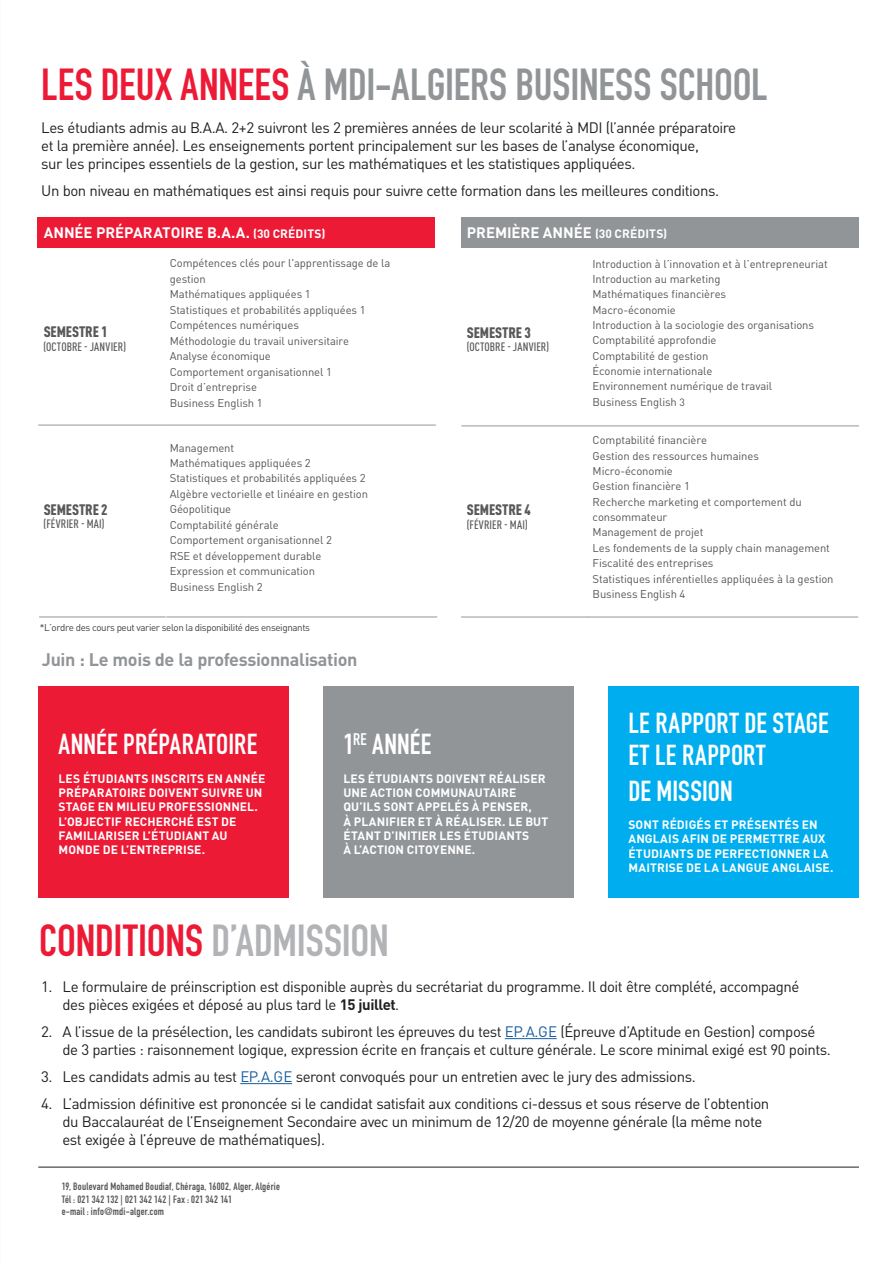
<style>
.page{position:relative;width:893px;height:1263px;background:#fff}
.page>*{position:absolute;margin:0;border:0;box-sizing:border-box;transform-origin:0 0}
.t1{font:44.25px "DIN Engschrift Std";color:#929598}
.t2{font:44.25px "DIN Engschrift Std";letter-spacing:-.005em;color:#b2b3b7}
.t3{font:28.5px/31.5px "DIN Engschrift Std";letter-spacing:.01em;color:#fff}
.t4{font:700 18px "DINOT";letter-spacing:-.02em;color:#929598}
.t5{font:15px/18px "DINOT";letter-spacing:-.03em;color:#231f20}
.t6{font:700 15px "DINOT";letter-spacing:-.005em;color:#fff}
.t7{font:900 condensed 15px "DINOT";letter-spacing:-.005em;color:#57585a}
.t8{font:700 12px/14.2px "DINOT";letter-spacing:.01em;color:#fff}
.t9{font:500 condensed 12px "DINOT";letter-spacing:.01em;color:#57585a}
.t10{font:11.25px/15.3px "DINOT";letter-spacing:-.01em;color:#555}
.t11{font:10.5px/12.6px "DIN Engschrift Std";letter-spacing:.02em;color:#57585a}
.t12{font:9.75px "DINOT";letter-spacing:-.035em;color:#404040}
.s1{color:#ed1a36}
.s2{font-size:12px}
.s3{font-size:10.5px}
.s4{font-weight:700}
.s5{color:#175d9e}
</style>
<div class="page">
<div style="left:38px;top:217px;width:397px;height:31px;background:#ed1a36"></div>
<hr style="left:38px;top:425px;width:127px;height:1px;background:#929598">
<hr style="left:165px;top:425px;width:271px;height:1px;background:#929598">
<hr style="left:39px;top:617px;width:127px;height:1px;background:#929598">
<hr style="left:166px;top:617px;width:271px;height:1px;background:#929598">
<div style="left:461px;top:217px;width:397px;height:31px;background:#929598"></div>
<hr style="left:461px;top:426px;width:127px;height:1px;background:#929598">
<hr style="left:588px;top:426px;width:271px;height:1px;background:#929598">
<hr style="left:461px;top:617px;width:127px;height:1px;background:#929598">
<hr style="left:587px;top:617px;width:271px;height:1px;background:#929598">
<hr style="left:505px;top:1038px;width:52px;height:1px;background:#175d9e">
<hr style="left:240px;top:1083px;width:52px;height:1px;background:#175d9e">
<div style="left:38px;top:687px;width:251px;height:211px;background:#ed1a36"></div>
<div style="left:323px;top:687px;width:251px;height:211px;background:#929598"></div>
<div style="left:608px;top:687px;width:251px;height:211px;background:#00aeef"></div>
<hr style="left:38px;top:1167px;width:821px;height:1px;background:#231f20">
<h1 class="t1" style="left:41px;top:58px;width:728px"><span class="s1">LES DEUX ANNEES</span> À MDI-ALGIERS BUSINESS SCHOOL</h1>
<p class="t5" style="left:41px;top:118px;width:696px">Les étudiants admis au B.A.A. 2+2 suivront les 2 premières années de leur scolarité à MDI (l’année préparatoire et la première année). Les enseignements portent principalement sur les bases de l’analyse économique,<br>sur les principes essentiels de la gestion, sur les mathématiques et les statistiques appliquées.</p>
<p class="t5" style="left:41px;top:181px;width:679px">Un bon niveau en mathématiques est ainsi requis pour suivre cette formation dans les meilleures conditions.</p>
<p class="t6" style="left:44px;top:223px;width:283px">ANNÉE PRÉPARATOIRE B.A.A. <span class="s2">(30 CRÉDITS)</span></p>
<p class="t7" style="left:44px;top:323px;width:65px">SEMESTRE 1</p>
<p class="t9" style="left:44px;top:339px;width:84px">(OCTOBRE - JANVIER)</p>
<p class="t7" style="left:44px;top:500px;width:65px">SEMESTRE 2</p>
<p class="t9" style="left:44px;top:517px;width:62px">(FÉVRIER - MAI)</p>
<p class="t10" style="left:170px;top:255px;width:222px">Compétences clés pour l'apprentissage de la gestion<br>Mathématiques appliquées 1<br>Statistiques et probabilités appliquées 1<br>Compétences numériques<br>Méthodologie du travail universitaire<br>Analyse économique<br>Comportement organisationnel 1<br>Droit d’entreprise<br>Business English 1</p>
<p class="t10" style="left:170px;top:439px;width:200px">Management<br>Mathématiques appliquées 2<br>Statistiques et probabilités appliquées 2<br>Algèbre vectorielle et linéaire en gestion<br>Géopolitique<br>Comptabilité générale<br>Comportement organisationnel 2<br>RSE et développement durable<br>Expression et communication<br>Business English 2</p>
<p class="t12" style="left:40px;top:621px;width:272px">*L’ordre des cours peut varier selon la disponibilité des enseignants</p>
<p class="t4" style="left:42px;top:648px;width:317px">Juin : Le mois de la professionnalisation</p>
<p class="t6" style="left:467px;top:223px;width:202px">PREMIÈRE ANNÉE <span class="s2">(30 CRÉDITS)</span></p>
<p class="t7" style="left:467px;top:323px;width:65px">SEMESTRE 3</p>
<p class="t9" style="left:467px;top:340px;width:84px">(OCTOBRE - JANVIER)</p>
<p class="t7" style="left:467px;top:500px;width:65px">SEMESTRE 4</p>
<p class="t9" style="left:467px;top:517px;width:62px">(FÉVRIER - MAI)</p>
<p class="t10" style="left:592px;top:256px;width:237px">Introduction à l’innovation et à l’entrepreneuriat<br>Introduction au marketing<br>Mathématiques financières<br>Macro-économie<br>Introduction à la sociologie des organisations<br>Comptabilité approfondie<br>Comptabilité de gestion<br>Économie internationale<br>Environnement numérique de travail<br>Business English <span class="s3">3</span></p>
<p class="t10" style="left:593px;top:432px;width:242px">Comptabilité financière<br>Gestion des ressources humaines<br>Micro-économie<br>Gestion financière 1<br>Recherche marketing et comportement du consommateur<br>Management de projet<br>Les fondements de la supply chain management<br>Fiscalité des entreprises<br>Statistiques inférentielles appliquées à la gestion<br>Business English 4</p>
<h2 class="t3" style="left:59px;top:729px;width:200px">ANNÉE PRÉPARATOIRE</h2>
<p class="t8" style="left:59px;top:771px;width:208px">LES ÉTUDIANTS INSCRITS EN ANNÉE<br>PRÉPARATOIRE DOIVENT SUIVRE UN<br>STAGE EN MILIEU PROFESSIONNEL.<br>L’OBJECTIF RECHERCHÉ EST DE<br>FAMILIARISER L’ÉTUDIANT AU<br>MONDE DE L’ENTREPRISE.</p>
<h2 class="t3" style="left:343px;top:729px;width:89px">1<sup>RE</sup> ANNÉE</h2>
<p class="t8" style="left:343px;top:771px;width:206px">LES ÉTUDIANTS DOIVENT RÉALISER<br>UNE ACTION COMMUNAUTAIRE<br>QU’ILS SONT APPELÉS À PENSER,<br>À PLANIFIER ET À RÉALISER. LE BUT<br>ÉTANT D’INITIER LES ÉTUDIANTS<br>À L’ACTION CITOYENNE.</p>
<h1 class="t2" style="left:39px;top:914px;width:351px"><span class="s1">CONDITIONS</span> D’ADMISSION</h1>
<h2 class="t3" style="left:628px;top:708px;width:202px">LE RAPPORT DE STAGE<br>ET LE RAPPORT</h2>
<h2 class="t3" style="left:628px;top:775px;width:106px">DE MISSION</h2>
<p class="t8" style="left:628px;top:817px;width:207px">SONT RÉDIGÉS ET PRÉSENTÉS EN<br>ANGLAIS AFIN DE PERMETTRE AUX<br>ÉTUDIANTS DE PERFECTIONNER LA<br>MAITRISE DE LA LANGUE ANGLAISE.</p>
<p class="t5" style="left:63px;top:977px;width:738px;text-indent:-21px">1. Le formulaire de préinscription est disponible auprès du secrétariat du programme. Il doit être complété, accompagné des pièces exigées et déposé au plus tard le <span class="s4">15 juillet</span>.</p>
<p class="t5" style="left:63px;top:1022px;width:770px;text-indent:-21px">2. A l’issue de la présélection, les candidats subiront les épreuves du test <span class="s5">EP.A.GE</span> (Épreuve d’Aptitude en Gestion) composé de 3 parties : raisonnement logique, expression écrite en français et culture générale. Le score minimal exigé est 90 points.</p>
<p class="t5" style="left:41px;top:1067px;width:656px">3. Les candidats admis au test <span class="s5">EP.A.GE</span> seront convoqués pour un entretien avec le jury des admissions.</p>
<p class="t5" style="left:62px;top:1094px;width:708px;text-indent:-21px">4. L’admission définitive est prononcée si le candidat satisfait aux conditions ci-dessus et sous réserve de l’obtention du Baccalauréat de l’Enseignement Secondaire avec un minimum de 12/20 de moyenne générale (la même note est exigée à l’épreuve de mathématiques).</p>
<p class="t11" style="left:62px;top:1180px;width:220px">19, Boulevard Mohamed Boudiaf, Chéraga, 16002, Alger, Algérie<br>Tél : 021 342 132 | 021 342 142 | Fax : 021 342 141<br>e-mail : info@mdi-alger.com</p>
</div>
